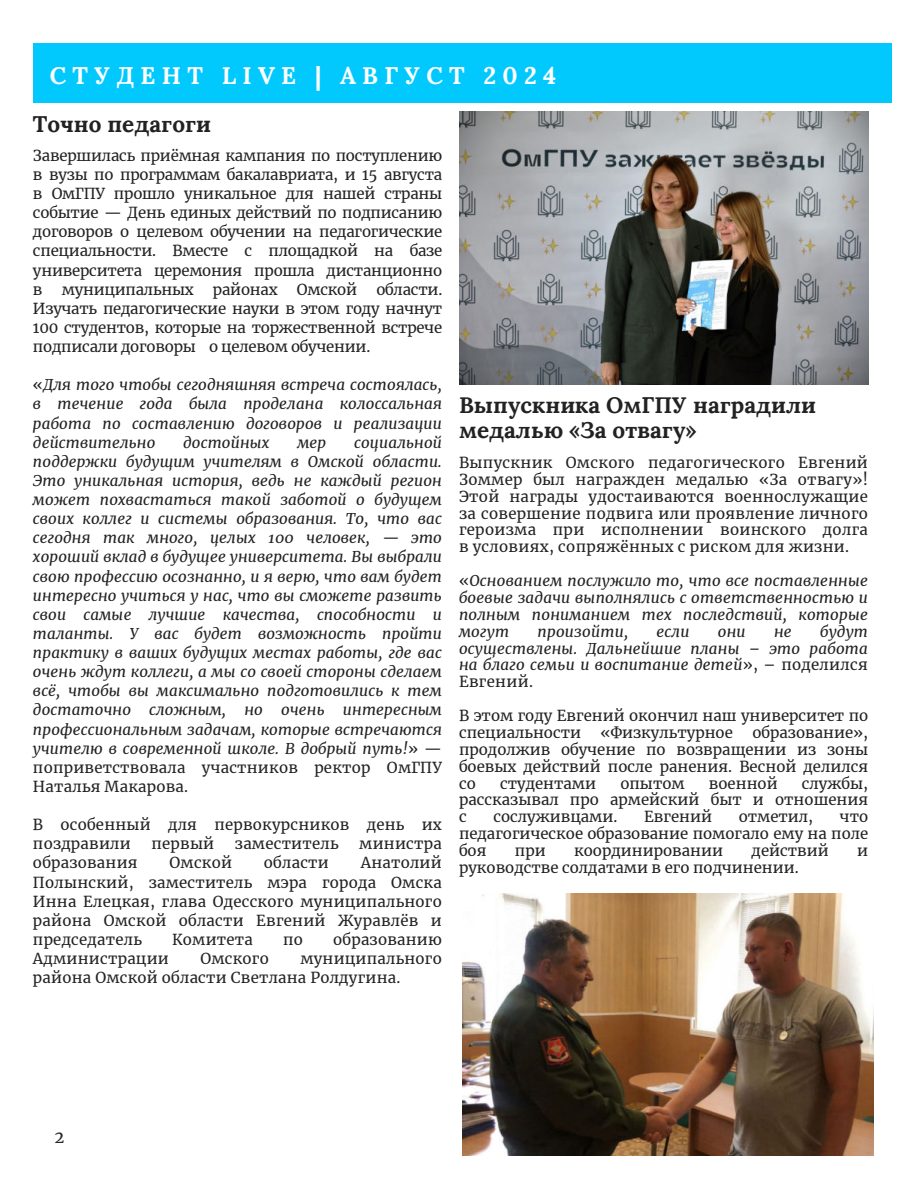
<style>
.page{position:relative;width:918px;height:1188px;background:#fff}
.page>*{position:absolute;margin:0;border:0;box-sizing:border-box;transform-origin:0 0}
.t1{font:700 24px "Lora";letter-spacing:.26em;color:#fff}
.t2{font:700 22.5px/24.8px "Lora";color:#222}
.t3{font:16.5px "Merriweather";color:#282828}
.t4{font:15px/19.2px "Merriweather";color:#222;text-align:justify}
.t5{font:italic 15px/19.2px "Merriweather";letter-spacing:.02em;color:#222;text-align:justify}
.s1{font-style:normal}
</style>
<div class="page">
<div style="left:33px;top:43px;width:858px;height:59px;background:#01c9fe"></div>
<img style="left:459px;top:112px;width:409px;height:272px">
<img style="left:462px;top:893px;width:412px;height:262px">
<h1 class="t1" style="left:50px;top:55px;width:508px">СТУДЕНТ LIVE | АВГУСТ 2024</h1>
<h2 class="t2" style="left:33px;top:109px;width:180px">Точно педагоги</h2>
<p class="t4" style="left:33px;top:145px;width:411px">Завершилась приёмная кампания по поступлению в вузы по программам бакалавриата, и 15 августа в ОмГПУ прошло уникальное для нашей страны событие — День единых действий по подписанию договоров о целевом обучении на педагогические специальности. Вместе с площадкой на базе университета церемония прошла дистанционно в</p>
<p class="t4" style="left:33px;top:279px;width:411px;text-indent:343px">области.<br>Изучать педагогические науки в этом году начнут 100 студентов, которые на торжественной встрече подписали договоры о целевом обучении.</p>
<p class="t5" style="left:33px;top:375px;width:410px"><span class="s1">«</span>Для того чтобы сегодняшняя встреча состоялась, в течение года была проделана колоссальная работа по составлению договоров и реализации действительно</p>
<p class="t4" style="left:62px;top:279px;width:134px">муниципальных</p>
<p class="t4" style="left:213px;top:279px;width:66px">районах</p>
<p class="t4" style="left:297px;top:279px;width:62px">Омской</p>
<p class="t5" style="left:33px;top:432px;width:410px;text-indent:321px">социальной поддержки будущим учителям в Омской области.<br>Это уникальная история, ведь не каждый регион может похвастаться такой заботой о будущем своих коллег и системы образования. То, что вас сегодня так много, целых 100 человек, — это хороший вклад в будущее университета. Вы выбрали свою профессию осознанно, и я верю, что вам будет интересно учиться у нас, что вы сможете развить свои самые лучшие качества, способности и таланты. У вас будет возможность пройти практику в ваших будущих местах работы, где вас очень ждут коллеги, а мы со своей стороны сделаем всё, чтобы вы максимально подготовились к тем достаточно сложным, но очень интересным профессиональным задачам, которые встречаются учителю в современной школе. В добрый путь!<span class="s1">» — поприветствовала участников ректор ОмГПУ Наталья Макарова.</span></p>
<p class="t4" style="left:33px;top:815px;width:410px">В особенный для первокурсников день их поздравили</p>
<p class="t5" style="left:183px;top:432px;width:88px">достойных</p>
<p class="t5" style="left:297px;top:432px;width:30px">мер</p>
<p class="t4" style="left:152px;top:834px;width:64px">первый</p>
<p class="t4" style="left:235px;top:834px;width:105px">заместитель</p>
<p class="t4" style="left:359px;top:834px;width:84px">министра</p>
<p class="t4" style="left:33px;top:853px;width:106px">образования</p>
<p class="t4" style="left:170px;top:853px;width:64px">Омской</p>
<p class="t4" style="left:264px;top:853px;width:66px">области</p>
<p class="t4" style="left:33px;top:853px;width:410px;text-indent:328px">Анатолий Полынский, заместитель мэра города Омска Инна Елецкая, глава Одесского муниципального района Омской области Евгений Журавлёв и председатель</p>
<p class="t4" style="left:172px;top:929px;width:82px">Комитета</p>
<p class="t4" style="left:283px;top:929px;width:21px">по</p>
<p class="t4" style="left:333px;top:929px;width:110px">образованию</p>
<p class="t4" style="left:33px;top:949px;width:137px">Администрации</p>
<p class="t4" style="left:200px;top:949px;width:70px">Омского</p>
<p class="t4" style="left:33px;top:949px;width:410px;text-indent:267px">муниципального района Омской области Светлана Ролдугина.</p>
<h2 class="t2" style="left:459px;top:391px;width:359px">Выпускника ОмГПУ наградили медалью «За отвагу»</h2>
<p class="t4" style="left:459px;top:454px;width:411px;line-height:16.8px">Выпускник Омского педагогического Евгений Зоммер был награжден медалью «За отвагу»!<br>Этой награды удостаиваются военнослужащие за совершение подвига или проявление личного героизма при исполнении воинского долга в условиях, сопряжённых с риском для жизни.</p>
<p class="t5" style="left:459px;top:572px;width:411px;line-height:16.8px"><span class="s1">«</span>Основанием послужило то, что все поставленные боевые задачи выполнялись с ответственностью и полным пониманием тех последствий, которые могут</p>
<p class="t5" style="left:459px;top:622px;width:411px;line-height:16.8px;text-indent:361px">будут осуществлены. Дальнейшие планы – это работа на благо семьи и воспитание детей<span class="s1">», – поделился Евгений.</span></p>
<p class="t4" style="left:459px;top:707px;width:411px;line-height:16.8px">В этом году Евгений окончил наш университет по специальности</p>
<p class="t5" style="left:538px;top:621px;width:92px">произойти,</p>
<p class="t5" style="left:657px;top:621px;width:34px">если</p>
<p class="t5" style="left:718px;top:621px;width:29px">они</p>
<p class="t5" style="left:774px;top:621px;width:19px">не</p>
<p class="t4" style="left:459px;top:724px;width:411px;line-height:16.8px;text-indent:293px">образование», продолжив обучение по возвращении из зоны боевых действий после ранения. Весной делился со</p>
<p class="t4" style="left:601px;top:722px;width:134px">«Физкультурное</p>
<p class="t4" style="left:459px;top:774px;width:411px;line-height:16.8px;text-indent:343px">службы, рассказывал про армейский быт и отношения с</p>
<p class="t4" style="left:500px;top:773px;width:98px">студентами</p>
<p class="t4" style="left:620px;top:773px;width:66px">опытом</p>
<p class="t4" style="left:709px;top:773px;width:70px">военной</p>
<p class="t4" style="left:493px;top:807px;width:126px">сослуживцами.</p>
<p class="t4" style="left:644px;top:807px;width:69px">Евгений</p>
<p class="t4" style="left:739px;top:807px;width:76px">отметил,</p>
<p class="t4" style="left:459px;top:808px;width:411px;line-height:16.8px;text-indent:381px">что педагогическое образование помогало ему на поле боя</p>
<p class="t4" style="left:515px;top:841px;width:32px">при</p>
<p class="t4" style="left:574px;top:841px;width:150px">координировании</p>
<p class="t4" style="left:752px;top:841px;width:79px">действий</p>
<p class="t4" style="left:857px;top:841px;width:13px">и</p>
<p class="t4" style="left:459px;top:857px;width:341px">руководстве солдатами в его подчинении.</p>
<p class="t3" style="left:55px;top:1126px;width:11px">2</p>
</div>
